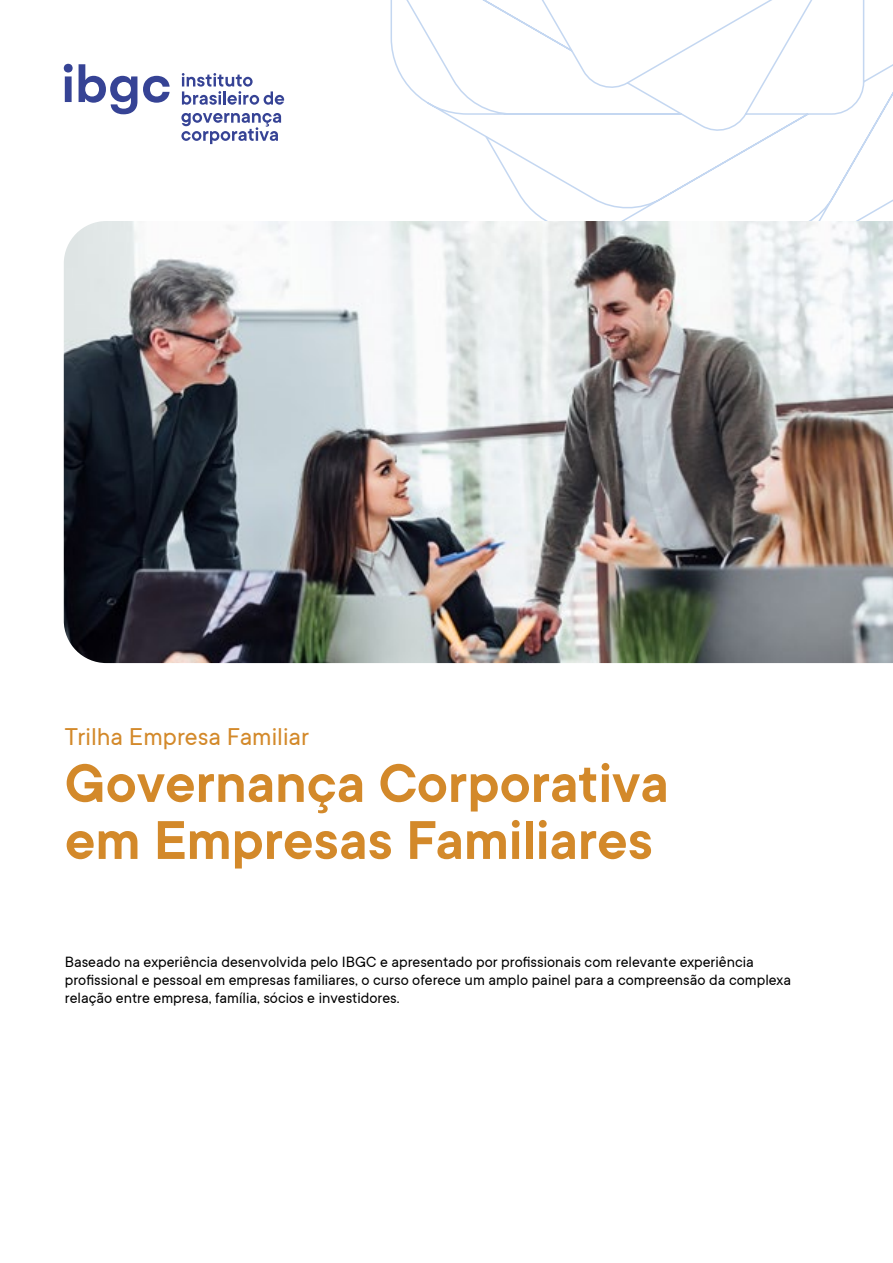
<style>
.page{position:relative;width:893px;height:1263px;background:#fff}
.page>*{position:absolute;margin:0;border:0;box-sizing:border-box;transform-origin:0 0}
.t1{font:600 60px/57px "TT Commons";color:#d3892a}
.t2{font:27px "TT Commons";color:#d3892a}
.t3{font:16.5px/18px "TT Commons";color:#000}
</style>
<div class="page">
<svg style="left:64px;top:64px;width:9px;height:38px"></svg>
<svg style="left:79px;top:64px;width:58px;height:50px"></svg>
<svg style="left:143px;top:76px;width:27px;height:27px"></svg>
<svg style="left:182px;top:73px;width:102px;height:32px"></svg>
<svg style="left:181px;top:113px;width:100px;height:31px"></svg>
<svg style="left:390px;top:0;width:503px;height:221px"></svg>
<img style="left:64px;top:221px;width:829px;height:442px">
<h2 class="t2" style="left:65px;top:722px;width:246px">Trilha Empresa Familiar</h2>
<h1 class="t1" style="left:65px;top:756px;width:605px">Governança Corporativa em Empresas Familiares</h1>
<p class="t3" style="left:65px;top:953px;width:728px">Baseado na experiência desenvolvida pelo IBGC e apresentado por profissionais com relevante experiência profissional e pessoal em empresas familiares, o curso oferece um amplo painel para a compreensão da complexa relação entre empresa, família, sócios e investidores.</p>
</div>
